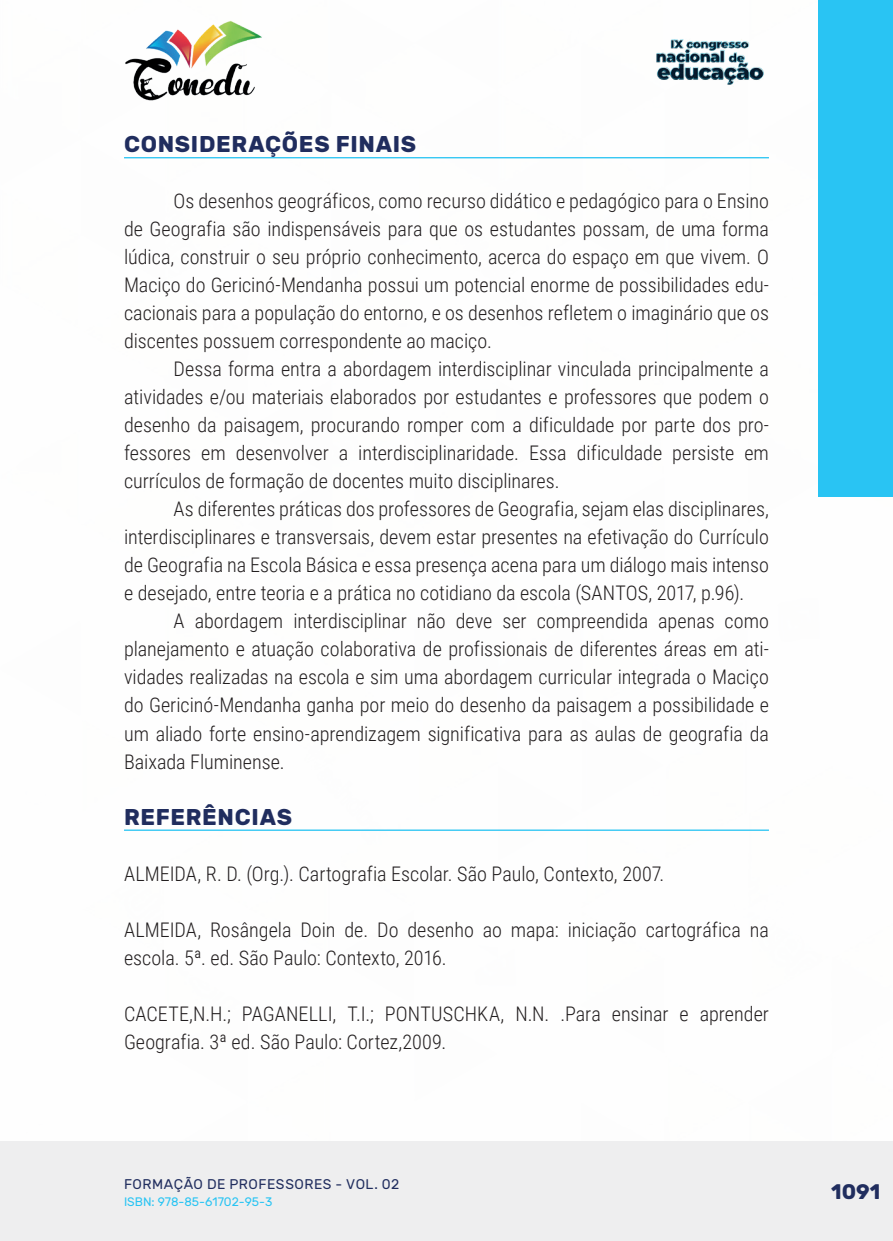
<style>
.page{position:relative;width:893px;height:1241px;background:#fff}
.page>*{position:absolute;margin:0;border:0;box-sizing:border-box;transform-origin:0 0}
._10_SUBTITULO{font:700 22.75px "Rubik";letter-spacing:.03em;color:#202d5e}
.t1{font:700 21px "Rubik";color:#202d5e}
._9_CORPO{font:300 20.12px/28px "Roboto Condensed";color:#231f20;text-align:justify}
._17_REFERENCIAS{font:300 20.12px/28px "Roboto Condensed";color:#231f20}
.t2{font:14px "Rubik";letter-spacing:.035em;color:#202d5e}
.t3{font:12.25px "Rubik";color:#29c4f3}
</style>
<div class="page">
<div style="left:0;top:1141px;width:893px;height:99px;background:#eeeeef"></div>
<div style="left:819px;top:0;width:74px;height:496px;background:#29c4f3"></div>
<img style="left:125px;top:20px;width:137px;height:81px">
<img style="left:656px;top:39px;width:108px;height:46px">
<hr style="left:124px;top:157px;width:645px;height:1px;background:#29c4f3">
<hr style="left:124px;top:829px;width:645px;height:1px;background:#29c4f3">
<p class="_10_SUBTITULO" style="left:124px;top:131px;width:294px">CONSIDERAÇÕES FINAIS</p>
<p class="_9_CORPO" style="left:124px;top:186px;width:646px;text-indent:50px">Os desenhos geográficos, como recurso didático e pedagógico para o Ensino de Geografia são indispensáveis para que os estudantes possam, de uma forma lúdica, construir o seu próprio conhecimento, acerca do espaço em que vivem. O Maciço do Gericinó-Mendanha possui um potencial enorme de possibilidades edu&shy;cacionais para a população do entorno, e os desenhos refletem o imaginário que os discentes possuem correspondente ao maciço.</p>
<p class="_9_CORPO" style="left:124px;top:354px;width:646px;text-indent:50px">Dessa forma entra a abordagem interdisciplinar vinculada principalmente a atividades e/ou materiais elaborados por estudantes e professores que podem o desenho da paisagem, procurando romper com a dificuldade por parte dos pro&shy;fessores em desenvolver a interdisciplinaridade. Essa dificuldade persiste em currículos de formação de docentes muito disciplinares.</p>
<p class="_9_CORPO" style="left:124px;top:494px;width:646px;text-indent:50px">As diferentes práticas dos professores de Geografia, sejam elas disciplinares, interdisciplinares e transversais, devem estar presentes na efetivação do Currículo de Geografia na Escola Básica e essa presença acena para um diálogo mais intenso e desejado, entre teoria e a prática no cotidiano da escola (SANTOS, 2017, p.96).</p>
<p class="_9_CORPO" style="left:124px;top:606px;width:646px;text-indent:50px">A abordagem interdisciplinar não deve ser compreendida apenas como planejamento e atuação colaborativa de profissionais de diferentes áreas em ati&shy;vidades realizadas na escola e sim uma abordagem curricular integrada o Maciço do Gericinó-Mendanha ganha por meio do desenho da paisagem a possibilidade e um aliado forte ensino-aprendizagem significativa para as aulas de geografia da Baixada Fluminense.</p>
<p class="_10_SUBTITULO" style="left:124px;top:803px;width:170px">REFERÊNCIAS</p>
<p class="_17_REFERENCIAS" style="left:124px;top:858px;width:542px">ALMEIDA, R. D. (Org.). Cartografia Escolar. São Paulo, Contexto, 2007.</p>
<p class="_17_REFERENCIAS" style="left:124px;top:914px;width:646px">ALMEIDA, Rosângela Doin de. Do desenho ao mapa: iniciação cartográfica na escola. 5ª. ed. São Paulo: Contexto, 2016.</p>
<p class="_17_REFERENCIAS" style="left:124px;top:998px;width:646px">CACETE,N.H.; PAGANELLI, T.I.; PONTUSCHKA, N.N. .Para ensinar e aprender<br>Geografia. 3ª ed. São Paulo: Cortez,2009.</p>
<p class="t2" style="left:124px;top:1175px;width:277px">FORMAÇÃO DE PROFESSORES - VOL. 02</p>
<p class="t3" style="left:124px;top:1194px;width:150px">ISBN: 978-85-61702-95-3</p>
<p class="t1" style="left:831px;top:1179px;width:51px">1091</p>
</div>
